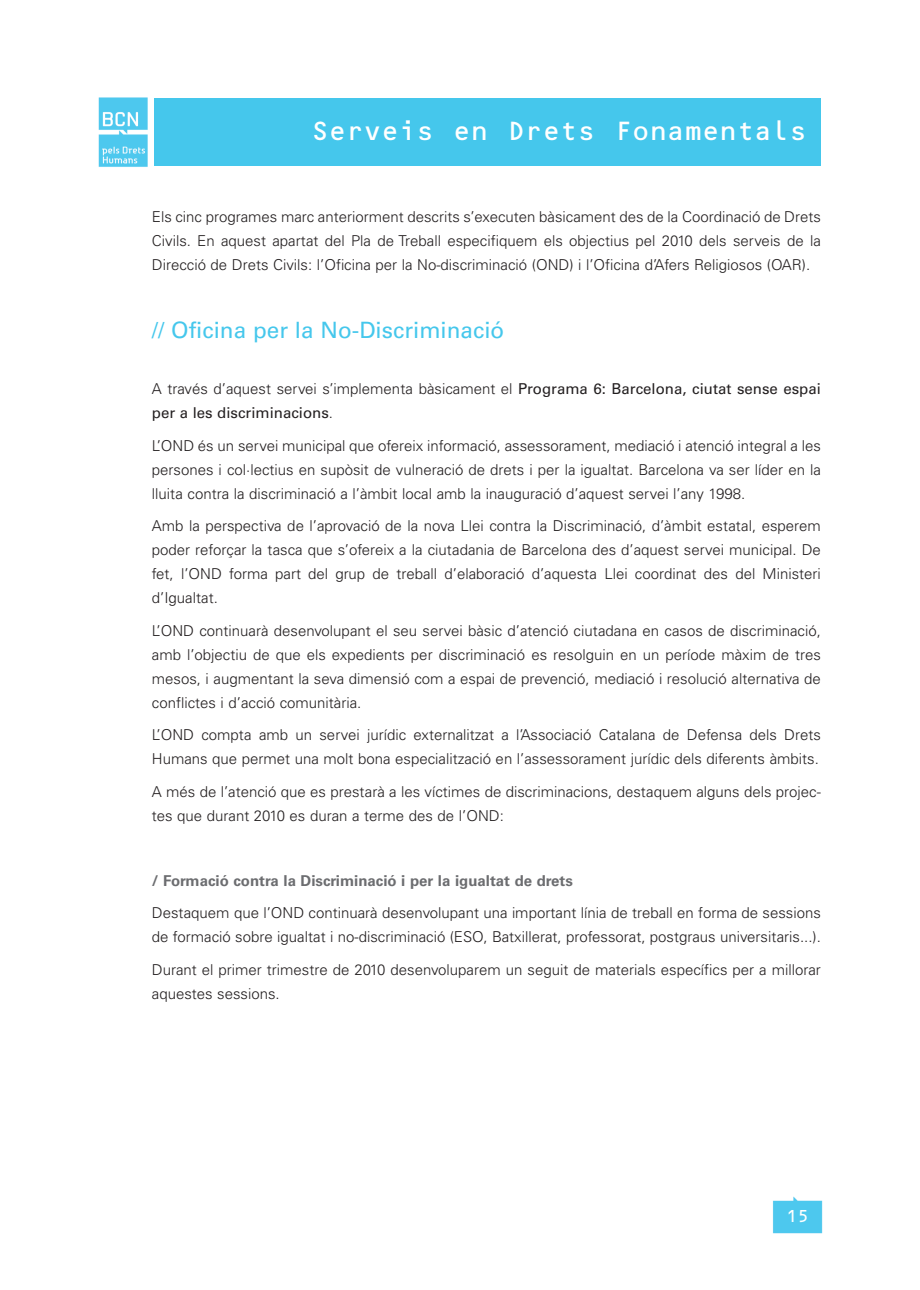
<style>
.page{position:relative;width:920px;height:1290px;background:#fff}
.page>*{position:absolute;margin:0;border:0;box-sizing:border-box;transform-origin:0 0}
.t1{font:27px "OCRB Alternate";letter-spacing:-.07em;color:#fff}
.t2{font:22.5px "Univers";color:#45c7ec}
.t3{font:16.5px "OCRB";color:#fff}
.t4{font:300 15px/24px "Univers";color:#231f20;text-align:justify}
.t5{font:15px/24px "Univers";color:#231f20}
.t6{font:700 15px "Univers";color:#6c6d70}
.s1{font-weight:300}
</style>
<div class="page">
<img style="left:773px;top:1196px;width:50px;height:38px">
<div style="left:151px;top:98px;width:670px;height:68px;background:#45c7ec"></div>
<img style="left:98px;top:97px;width:56px;height:70px">
<h1 class="t1" style="left:310px;top:120px;width:499px">Serveis en Drets Fonamentals</h1>
<p class="t4" style="left:152px;top:206px;width:671px">Els cinc programes marc anteriorment descrits s’executen bàsicament des de la Coordinació de Drets Civils. En aquest apartat del Pla de Treball especifiquem els objectius pel 2010 dels serveis de la Direcció de Drets Civils: l’Oficina per la No-discriminació (OND) i l’Oficina d’Afers Religiosos (OAR).</p>
<h2 class="t2" style="left:152px;top:321px;width:354px">// Oficina per la No-Discriminació</h2>
<p class="t5" style="left:152px;top:378px;width:671px"><span class="s1">A través d’aquest servei s’implementa bàsicament el</span> Programa 6: Barcelona, ciutat sense espai per a les discriminacions<span class="s1">.</span></p>
<p class="t4" style="left:152px;top:435px;width:671px">L’OND és un servei municipal que ofereix informació, assessorament, mediació i atenció integral a les persones i col·lectius en supòsit de vulneració de drets i per la igualtat. Barcelona va ser líder en la lluita contra la discriminació a l’àmbit local amb la inauguració d’aquest servei l’any 1998.</p>
<p class="t4" style="left:152px;top:515px;width:671px">Amb la perspectiva de l’aprovació de la nova Llei contra la Discriminació, d’àmbit estatal, esperem poder reforçar la tasca que s’ofereix a la ciutadania de Barcelona des d’aquest servei municipal. De fet, l’OND forma part del grup de treball d’elaboració d’aquesta Llei coordinat des del Ministeri d’Igualtat.</p>
<p class="t4" style="left:152px;top:620px;width:671px">L’OND continuarà desenvolupant el seu servei bàsic d’atenció ciutadana en casos de discriminació, amb l’objectiu de que els expedients per discriminació es resolguin en un període màxim de tres mesos, i augmentant la seva dimensió com a espai de prevenció, mediació i resolució alternativa de conflictes i d’acció comunitària.</p>
<p class="t4" style="left:152px;top:724px;width:671px">L’OND compta amb un servei jurídic externalitzat a l’Associació Catalana de Defensa dels Drets<br>Humans que permet una molt bona especialització en l’assessorament jurídic dels diferents àmbits.</p>
<p class="t4" style="left:152px;top:781px;width:671px">A més de l’atenció que es prestarà a les víctimes de discriminacions, destaquem alguns dels projec&shy;tes que durant 2010 es duran a terme des de l’OND:</p>
<p class="t6" style="left:152px;top:875px;width:423px">/ Formació contra la Discriminació i per la igualtat de drets</p>
<p class="t4" style="left:152px;top:902px;width:671px">Destaquem que l’OND continuarà desenvolupant una important línia de treball en forma de sessions de formació sobre igualtat i no-discriminació (ESO, Batxillerat, professorat, postgraus universitaris...).</p>
<p class="t4" style="left:152px;top:959px;width:671px">Durant el primer trimestre de 2010 desenvoluparem un seguit de materials específics per a millorar aquestes sessions.</p>
<p class="t3" style="left:786px;top:1210px;width:25px">15</p>
</div>
